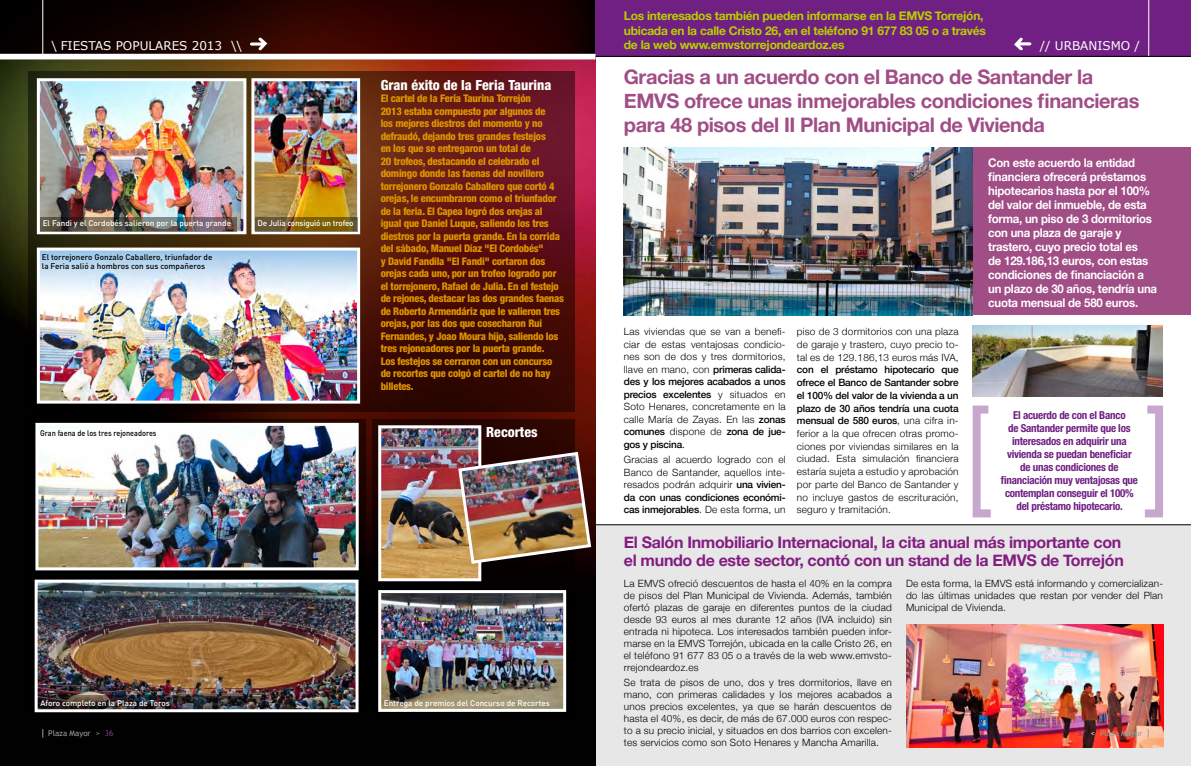
<style>
.page{position:relative;width:1191px;height:766px;background:#fff}
.page>*{position:absolute;margin:0;border:0;box-sizing:border-box;transform-origin:0 0}
.t1{font:700 20px/24px "Helvetica Neue";letter-spacing:-.02em;color:#a14d86}
.t2{font:700 16px/18px "Helvetica Neue";letter-spacing:-.02em;color:#831d81}
.t3{font:800 condensed 14px "Helvetica Neue";color:#fff}
.t4{font:700 12px/14px "Helvetica Neue";letter-spacing:-.02em;color:#fff;scale:.95 1}
.t5{font:700 12px/14px "Helvetica Neue";letter-spacing:-.02em;color:#bbcf00}
.t6{font:12px "Verdana";color:#fff}
.t7{font:700 condensed 11px/13px "Helvetica Neue";letter-spacing:-.02em;color:#6f2082;text-align:center}
.t8{font:800 condensed 10.5px/12.5px "Helvetica Neue";letter-spacing:-.02em;color:#de9400}
.t9{font:300 10px/12px "Helvetica Neue";letter-spacing:.02em;color:#000;text-align:justify}
.t10{font:500 8.1px "DIN";color:#fff}
.t11{font:500 8.1px/9px "DIN";color:#000}
.t12{font:500 8.1px "DIN";color:#000;scale:.9 1}
.t13{font:500 8.1px "DIN";letter-spacing:-.02em;color:#fff}
.t14{font:8px "Trebuchet MS";color:#9c9d9d}
.s1{color:#82348b}
.s2{font-weight:500}
.s3{color:#fff}
</style>
<div class="page">
<div style="left:595px;top:524px;width:596px;height:241px;background:#e3e3e3"></div>
<img style="left:0;top:59px;width:595px;height:706px">
<svg style="left:0;top:0;width:595px;height:54px;background:#210301"></svg>
<svg style="left:250px;top:37px;width:17px;height:14px"></svg>
<hr style="left:43px;top:0;width:1px;height:56px;background:#fff">
<svg style="left:28px;top:419px;width:337px;height:296px;background:#0e0a09"></svg>
<svg style="left:372px;top:419px;width:202px;height:296px;background:#160705"></svg>
<svg style="left:28px;top:71px;width:546px;height:340px;background:#4f160f"></svg>
<img style="left:39px;top:583px;width:315px;height:125px">
<div style="left:35px;top:579px;width:323px;height:133px;border:3px solid #fff"></div>
<img style="left:382px;top:429px;width:95px;height:148px">
<div style="left:378px;top:425px;width:103px;height:156px;border:3px solid #fff"></div>
<img style="left:382px;top:594px;width:180px;height:113px">
<div style="left:378px;top:590px;width:188px;height:121px;border:3px solid #fff"></div>
<img style="left:456px;top:450px;width:137px;height:115px">
<img style="left:39px;top:427px;width:316px;height:139px">
<div style="left:35px;top:423px;width:324px;height:147px;border:3px solid #fff"></div>
<div style="left:34px;top:424px;width:128px;height:20px;background:#fff"></div>
<img style="left:41px;top:82px;width:201px;height:148px">
<div style="left:37px;top:78px;width:209px;height:156px;border:3px solid #fff"></div>
<svg style="left:38px;top:695px;width:208px;height:13px;background:#302b2d"></svg>
<img style="left:41px;top:251px;width:315px;height:148px">
<div style="left:37px;top:247px;width:323px;height:156px;border:3px solid #fff"></div>
<div style="left:595px;top:0;width:596px;height:57px;background:#6f2082"></div>
<hr style="left:1148px;top:0;width:1px;height:57px;background:#fff">
<svg style="left:1014px;top:37px;width:17px;height:14px"></svg>
<hr style="left:0;top:56px;width:1191px;height:1px;background:#000">
<img style="left:906px;top:624px;width:257px;height:123px">
<img style="left:255px;top:82px;width:101px;height:135px">
<div style="left:251px;top:78px;width:109px;height:156px;border:3px solid #fff"></div>
<hr style="left:595px;top:524px;width:596px;height:1px;background:#000">
<div style="left:972px;top:147px;width:219px;height:168px;background:#a14d86"></div>
<img style="left:624px;top:147px;width:348px;height:168px">
<svg style="left:972px;top:405px;width:19px;height:113px"></svg>
<svg style="left:1144px;top:405px;width:19px;height:113px"></svg>
<img style="left:972px;top:325px;width:190px;height:71px">
<div style="left:0;top:54px;width:595px;height:5px;background:#fff"></div>
<svg style="left:40px;top:217px;width:196px;height:14px;background:#635a54"></svg>
<svg style="left:255px;top:217px;width:102px;height:14px"></svg>
<p class="t6" style="left:51px;top:38px;width:192px">\ FIESTAS POPULARES 2013 \\</p>
<p class="t10" style="left:43px;top:218px;width:190px">El Fandi y el Cordobés salieron por la puerta grande</p>
<p class="t13" style="left:257px;top:218px;width:98px">De Julia consiguió un trofeo</p>
<p class="t11" style="left:42px;top:252px;width:172px">El torrejonero Gonzalo Caballero, triunfador de la Feria salió a hombros con sus compañeros</p>
<p class="t3" style="left:381px;top:76px;width:172px">Gran éxito de la Feria Taurina</p>
<p class="t8" style="left:381px;top:92px;width:185px">El cartel de la Feria Taurina Torrejón<br>2013 estaba compuesto por algunos de<br>los mejores diestros del momento y no defraudó, dejando tres grandes festejos<br>en los que se entregaron un total de<br>20 trofeos, destacando el celebrado el domingo donde las faenas del novillero torrejonero Gonzalo Caballero que cortó 4 orejas, le encumbraron como el triunfador de la feria. El Capea logró dos orejas al igual que Daniel Luque, saliendo los tres diestros por la puerta grande. En la corrida del sábado, Manuel Díaz "El Cordobés"<br>y David Fandila "El Fandi" cortaron dos orejas cada uno, por un trofeo logrado por el torrejonero, Rafael de Julia. En el festejo de rejones, destacar las dos grandes faenas de Roberto Armendáriz que le valieron tres orejas, por las dos que cosecharon Rui Fernandes, y Joao Moura hijo, saliendo los tres rejoneadores por la puerta grande.<br>Los festejos se cerraron con un concurso de recortes que colgó el cartel de no hay billetes.</p>
<p class="t12" style="left:40px;top:428px;width:131px">Gran faena de los tres rejoneadores</p>
<p class="t3" style="left:486px;top:423px;width:53px">Recortes</p>
<p class="t10" style="left:40px;top:697px;width:131px">Aforo completo en la Plaza de Toros</p>
<p class="t10" style="left:384px;top:697px;width:168px">Entrega de premios del Concurso de Recortes</p>
<p class="t14" style="left:48px;top:728px;width:67px">Plaza Mayor &gt; <span class="s1">36</span></p>
<p class="t5" style="left:624px;top:9px;width:363px">Los interesados también pueden informarse en la EMVS Torrejón, ubicada en la calle Cristo 26, en el teléfono 91 677 83 05 o a través de la web www.emvstorrejondeardoz.es</p>
<p class="t6" style="left:1039px;top:38px;width:102px">// URBANISMO /</p>
<p class="t1" style="left:624px;top:65px;width:517px">Gracias a un acuerdo con el Banco de Santander la<br>EMVS ofrece unas inmejorables condiciones financieras para 48 pisos del II Plan Municipal de Vivienda</p>
<p class="t4" style="left:988px;top:155px;width:179px">Con este acuerdo la entidad financiera ofrecerá préstamos hipotecarios hasta por el 100% del valor del inmueble, de esta forma, un piso de 3 dormitorios con una plaza de garaje y trastero, cuyo precio total es<br>de 129.186,13 euros, con estas condiciones de financiación a un plazo de 30 años, tendría una cuota mensual de 580 euros.</p>
<p class="t9" style="left:624px;top:325px;width:163px;line-height:12.5px">Las viviendas que se van a benefi&shy;ciar de estas ventajosas condicio&shy;nes son de dos y tres dormitorios, llave en mano, con <span class="s2">primeras calida&shy;des y los mejores acabados a unos precios excelentes</span> y situados en Soto Henares, concretamente en la calle María de Zayas. En las <span class="s2">zonas comunes</span> dispone de <span class="s2">zona de jue&shy;gos y piscina</span>.</p>
<p class="t9" style="left:624px;top:453px;width:163px;line-height:12.5px">Gracias al acuerdo logrado con el Banco de Santander, aquellos inte&shy;resados podrán adquirir <span class="s2">una vivien&shy;da con unas condiciones económi&shy;cas inmejorables</span>. De esta forma, un</p>
<p class="t9" style="left:797px;top:325px;width:163px;line-height:12.7px">piso de 3 dormitorios con una plaza de garaje y trastero, cuyo precio to&shy;tal es de 129.186,13 euros más IVA, <span class="s2">con el préstamo hipotecario que ofrece el Banco de Santander sobre el 100% del valor de la vivienda a un plazo de 30 años tendría una cuota mensual de 580 euros</span>, una cifra in&shy;ferior a la que ofrecen otras promo&shy;ciones por viviendas similares en la ciudad. Esta simulación financiera estaría sujeta a estudio y aprobación por parte del Banco de Santander y no incluye gastos de escrituración, seguro y tramitación.</p>
<p class="t7" style="left:1000px;top:408px;width:139px">El acuerdo de con el Banco<br>de Santander permite que los interesados en adquirir una vivienda se puedan beneficiar de unas condiciones de financiación muy ventajosas que contemplan conseguir el 100% del préstamo hipotecario.</p>
<p class="t2" style="left:624px;top:532px;width:501px">El Salón Inmobiliario Internacional, la cita anual más importante con el mundo de este sector, contó con un stand de la EMVS de Torrejón</p>
<p class="t9" style="left:624px;top:576px;width:269px">La EMVS ofreció descuentos de hasta el 40% en la compra de pisos del Plan Municipal de Vivienda. Además, también ofertó plazas de garaje en diferentes puntos de la ciudad desde 93 euros al mes durante 12 años (IVA incluido) sin entrada ni hipoteca. Los interesados también pueden infor&shy;marse en la EMVS Torrejón, ubicada en la calle Cristo 26, en el teléfono 91 677 83 05 o a través de la web www.emvsto&shy;rrejondeardoz.es</p>
<p class="t9" style="left:624px;top:675px;width:269px">Se trata de pisos de uno, dos y tres dormitorios, llave en mano, con primeras calidades y los mejores acabados a unos precios excelentes, ya que se harán descuentos de hasta el 40%, es decir, de más de 67.000 euros con respec&shy;to a su precio inicial, y situados en dos barrios con excelen&shy;tes servicios como son Soto Henares y Mancha Amarilla.</p>
<p class="t9" style="left:906px;top:576px;width:258px">De esta forma, la EMVS está informando y comercializan&shy;do las últimas unidades que restan por vender del Plan Municipal de Vivienda.</p>
<p class="t14" style="left:1077px;top:728px;width:67px"><span class="s1">37</span> <span class="s3">&lt;</span> Plaza Mayor</p>
</div>
